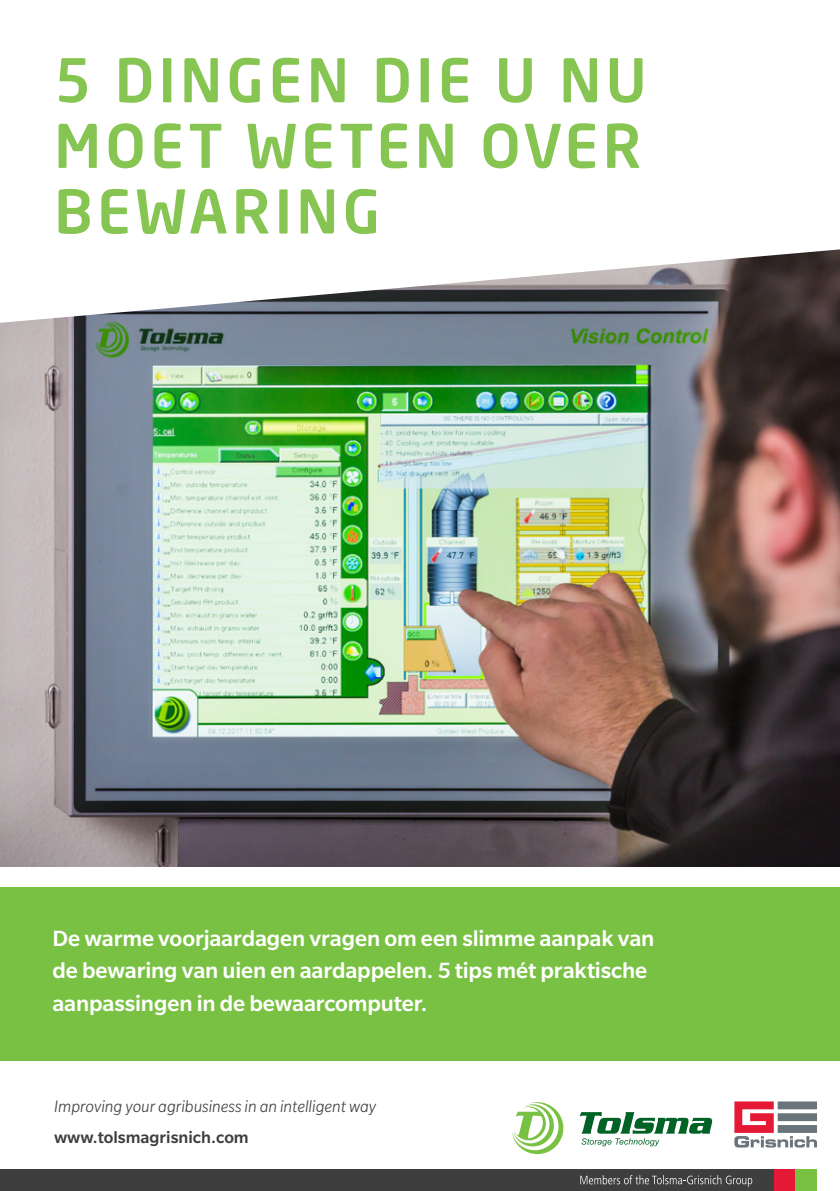
<style>
.page{position:relative;width:840px;height:1191px;background:#fff}
.page>*{position:absolute;margin:0;border:0;box-sizing:border-box;transform-origin:0 0}
.Subjes{font:500 59.4px/65.6px "Neo Sans Pro";letter-spacing:.07em;color:#86c551;text-align:justify}
.Nieuw_plat{font:500 24px/32px "Slate Pro";letter-spacing:-.005em;color:#fff}
.t1{font:italic 300 18px "Slate Pro";color:#3e3e3f}
.t2{font:500 18px "Slate Pro";color:#3e3e3f}
</style>
<div class="page">
<div style="left:0;top:887px;width:839px;height:173px;background:#79c142"></div>
<div style="left:0;top:246px;width:839px;height:622px;background:#231f20;opacity:.3"></div>
<svg style="left:0;top:246px;width:839px;height:77px"></svg>
<svg style="left:579px;top:1112px;width:133px;height:34px"></svg>
<svg style="left:512px;top:1102px;width:51px;height:52px"></svg>
<div style="left:773px;top:1169px;width:22px;height:22px;background:#e51836"></div>
<div style="left:795px;top:1169px;width:21px;height:22px;background:#79c142"></div>
<div style="left:0;top:1169px;width:773px;height:22px;background:#3e3e3f"></div>
<svg style="left:580px;top:1175px;width:171px;height:11px"></svg>
<svg style="left:734px;top:1101px;width:82px;height:46px"></svg>
<p class="Subjes" style="left:54px;top:46px;width:593px">5 DINGEN DIE U NU MOET WETEN OVER BEWARING</p>
<p class="Nieuw_plat" style="left:52px;top:922px;width:603px">De warme voorjaardagen vragen om een slimme aanpak van de bewaring van uien en aardappelen. 5 tips mét praktische aanpassingen in de bewaarcomputer.</p>
<p class="t1" style="left:54px;top:1097px;width:323px">Improving your agribusiness in an intelligent way</p>
<p class="t2" style="left:54px;top:1127px;width:196px">www.tolsmagrisnich.com</p>
</div>
